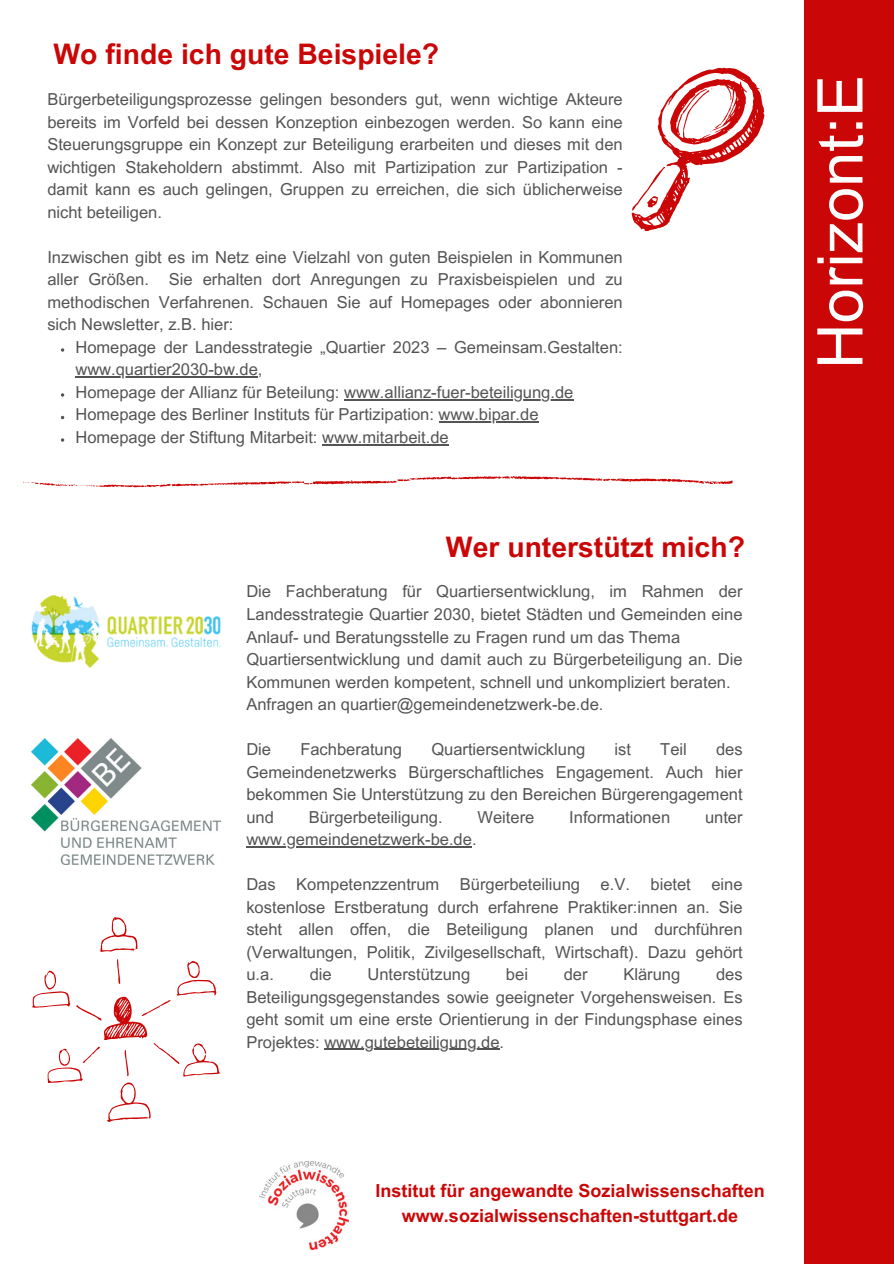
<style>
.page{position:relative;width:894px;height:1264px;background:#fff}
.page>*{position:absolute;margin:0;border:0;box-sizing:border-box;transform-origin:0 0}
.t1{font:63px "Arial MT Pro";color:#fff}
.t2{font:700 28.35px "Arial MT Pro";color:#cb0606}
.t3{font:700 18px/24.8px "Arial MT Pro";color:#cb0606;text-align:center}
.t4{font:16.5px/22.5px "Arial MT Pro";color:#545454;text-align:justify}
</style>
<div class="page">
<svg style="left:631px;top:67px;width:134px;height:165px"></svg>
<svg style="left:100px;top:917px;width:38px;height:35px"></svg>
<svg style="left:32px;top:959px;width:188px;height:162px"></svg>
<img style="left:259px;top:1161px;width:89px;height:88px">
<div style="left:804px;top:0;width:89px;height:1263px;background:#cb0606"></div>
<svg style="left:61px;top:348px;width:3px;height:4px"></svg>
<hr style="left:75px;top:376px;width:183px;height:1px;background:#545454">
<svg style="left:61px;top:393px;width:3px;height:4px"></svg>
<hr style="left:344px;top:399px;width:229px;height:1px;background:#545454">
<hr style="left:438px;top:421px;width:100px;height:1px;background:#545454">
<svg style="left:61px;top:438px;width:3px;height:4px"></svg>
<hr style="left:322px;top:444px;width:126px;height:1px;background:#545454">
<svg style="left:23px;top:476px;width:709px;height:11px"></svg>
<img style="left:32px;top:595px;width:188px;height:72px">
<img style="left:32px;top:738px;width:188px;height:126px">
<hr style="left:246px;top:846px;width:226px;height:1px;background:#545454">
<hr style="left:324px;top:1048px;width:175px;height:1px;background:#545454">
<p class="t2" style="left:54px;top:44px;width:387px">Wo finde ich gute Beispiele?</p>
<p class="t4" style="left:47px;top:90px;width:576px">Bürgerbeteiligungsprozesse gelingen besonders gut, wenn wichtige Akteure bereits im Vorfeld bei dessen Konzeption einbezogen werden. So kann eine Steuerungsgruppe ein Konzept zur Beteiligung erarbeiten und dieses mit den wichtigen Stakeholdern abstimmt. Also mit Partizipation zur Partizipation - damit kann es auch gelingen, Gruppen zu erreichen, die sich üblicherweise nicht beteiligen.</p>
<p class="t4" style="left:47px;top:248px;width:576px">Inzwischen gibt es im Netz eine Vielzahl von guten Beispielen in Kommunen aller Größen. Sie erhalten dort Anregungen zu Praxisbeispielen und zu methodischen Verfahrenen. Schauen Sie auf Homepages oder abonnieren sich Newsletter, z.B. hier:</p>
<p class="t4" style="left:75px;top:338px;width:548px">Homepage der Landesstrategie „Quartier 2023 – Gemeinsam.Gestalten:</p>
<p class="t4" style="left:75px;top:360px;width:499px">www.quartier2030-bw.de,<br>Homepage der Allianz für Beteilung: www.allianz-fuer-beteiligung.de</p>
<p class="t4" style="left:75px;top:405px;width:464px">Homepage des Berliner Instituts für Partizipation: www.bipar.de</p>
<p class="t4" style="left:75px;top:428px;width:374px">Homepage der Stiftung Mitarbeit: www.mitarbeit.de</p>
<h1 class="t2" style="left:446px;top:536px;width:300px">Wer unterstützt mich?</h1>
<p class="t4" style="left:246px;top:582px;width:497px">Die Fachberatung für Quartiersentwicklung, im Rahmen der Landesstrategie Quartier 2030, bietet Städten und Gemeinden eine Anlauf- und Beratungsstelle zu Fragen rund um das Thema</p>
<p class="t4" style="left:246px;top:650px;width:497px">Quartiersentwicklung und damit auch zu Bürgerbeteiligung an. Die<br>Kommunen werden kompetent, schnell und unkompliziert beraten.</p>
<p class="t4" style="left:246px;top:695px;width:358px">Anfragen an quartier@gemeindenetzwerk-be.de.</p>
<p class="t4" style="left:246px;top:740px;width:26px">Die</p>
<p class="t4" style="left:300px;top:740px;width:103px">Fachberatung</p>
<p class="t4" style="left:431px;top:740px;width:155px">Quartiersentwicklung</p>
<p class="t4" style="left:614px;top:740px;width:18px">ist</p>
<p class="t4" style="left:660px;top:740px;width:28px">Teil</p>
<p class="t4" style="left:246px;top:740px;width:497px;text-indent:469px">des Gemeindenetzwerks Bürgerschaftliches Engagement. Auch hier bekommen Sie Unterstützung zu den Bereichen Bürgerengagement und</p>
<p class="t4" style="left:309px;top:807px;width:135px">Bürgerbeteiligung.</p>
<p class="t4" style="left:477px;top:807px;width:58px">Weitere</p>
<p class="t4" style="left:569px;top:807px;width:102px">Informationen</p>
<p class="t4" style="left:704px;top:807px;width:39px">unter</p>
<p class="t4" style="left:246px;top:830px;width:232px">www.gemeindenetzwerk-be.de.</p>
<p class="t4" style="left:246px;top:875px;width:497px">Das Kompetenzzentrum Bürgerbeteiliung e.V. bietet eine kostenlose Erstberatung durch erfahrene Praktiker:innen an. Sie steht allen offen, die Beteiligung planen und durchführen (Verwaltungen, Politik, Zivilgesellschaft, Wirtschaft). Dazu gehört</p>
<p class="t4" style="left:246px;top:965px;width:29px">u.a.</p>
<p class="t4" style="left:309px;top:965px;width:23px">die</p>
<p class="t4" style="left:367px;top:965px;width:104px">Unterstützung</p>
<p class="t4" style="left:506px;top:965px;width:23px">bei</p>
<p class="t4" style="left:563px;top:965px;width:25px">der</p>
<p class="t4" style="left:623px;top:965px;width:58px">Klärung</p>
<p class="t4" style="left:246px;top:965px;width:497px;text-indent:469px">des Beteiligungsgegenstandes sowie geeigneter Vorgehensweisen. Es geht somit um eine erste Orientierung in der Findungsphase eines Projektes: www.gutebeteiligung.de.</p>
<p class="t3" style="left:375px;top:1180px;width:391px">Institut für angewandte Sozialwissenschaften www.sozialwissenschaften-stuttgart.de</p>
<p class="t1" style="left:816px;top:369px;width:296px;rotate:-90deg">Horizont:E</p>
</div>
